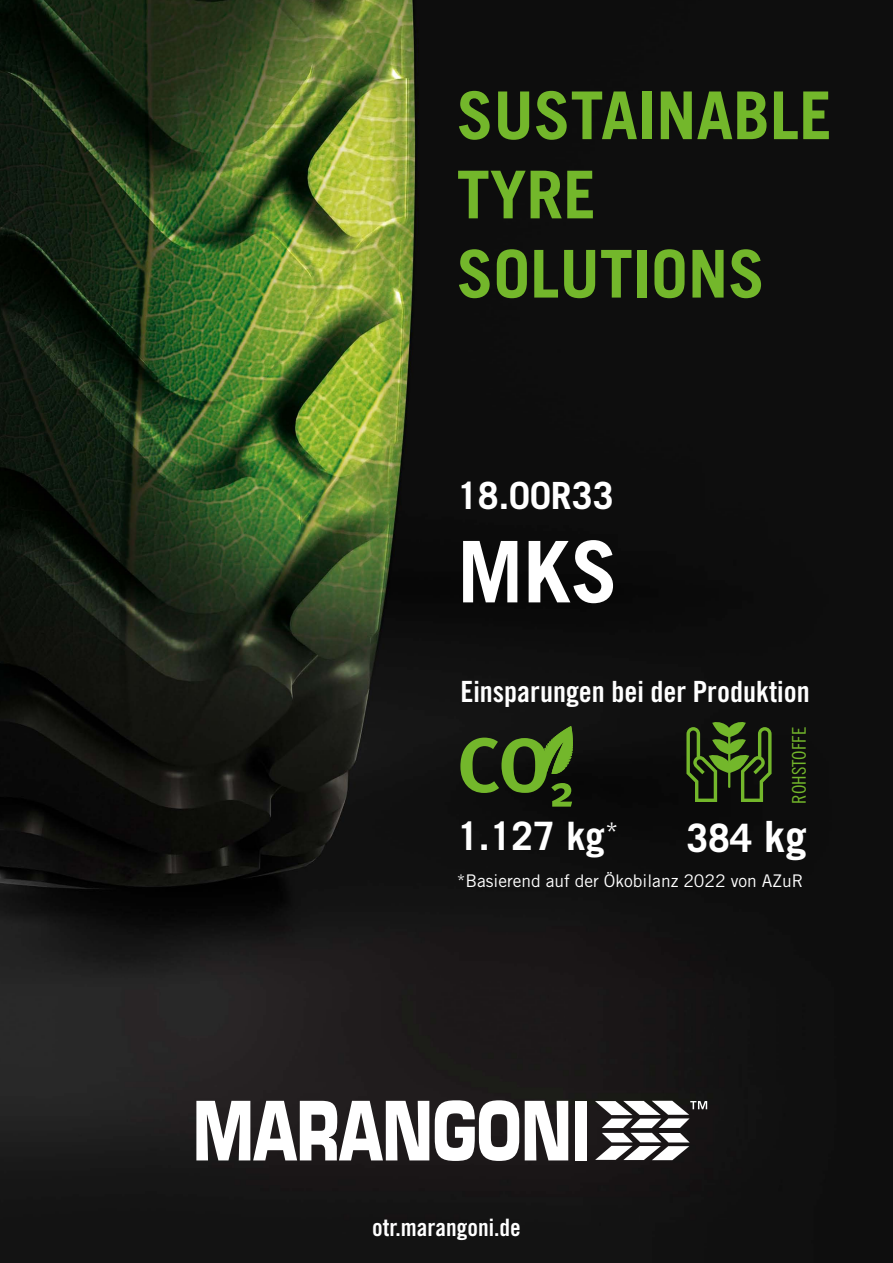
<style>
.page{position:relative;width:893px;height:1263px;background:#fff}
.page>*{position:absolute;margin:0;border:0;box-sizing:border-box;transform-origin:0 0}
.t1{font:700 85.05px "Trade Gothic LT Std";color:#fff}
.t2{font:700 66px/79.2px "Trade Gothic LT Std";color:#73b72b}
.t3{font:700 39.15px "Trade Gothic LT Std";color:#fff}
.t4{font:700 37.5px "Trade Gothic LT Std";color:#fff}
.t5{font:29.25px "Trade Gothic LT Std Bd Cn 20";color:#fff}
.t6{font:24px "Trade Gothic LT Std Bd Cn 20";color:#fff}
.t7{font:18.9px "Trade Gothic LT Std Cn 18";color:#73b72b}
.t8{font:17.4px "Trade Gothic LT Std";color:#fff}
.s1{font-size:43.05px}
</style>
<div class="page">
<img style="left:0;top:0;width:893px;height:1263px">
<svg style="left:196px;top:1101px;width:233px;height:59px"></svg>
<svg style="left:435px;top:1100px;width:84px;height:61px"></svg>
<svg style="left:525px;top:1101px;width:43px;height:59px"></svg>
<div style="left:575px;top:1101px;width:12px;height:59px;background:#fff"></div>
<svg style="left:595px;top:1101px;width:112px;height:59px"></svg>
<svg style="left:460px;top:726px;width:113px;height:81px;background:#334c19"></svg>
<svg style="left:686px;top:721px;width:86px;height:81px;background:#304816"></svg>
<h2 class="t2" style="left:457px;top:75px;width:377px">SUSTAINABLE<br>TYRE<br>SOLUTIONS</h2>
<h3 class="t4" style="left:457px;top:473px;width:158px">18.00R33</h3>
<h1 class="t1" style="left:457px;top:520px;width:162px">MKS</h1>
<h3 class="t5" style="left:460px;top:673px;width:351px">Einsparungen bei der Produktion</h3>
<p class="t7" style="left:788px;top:803px;width:78px;rotate:-90deg">ROHSTOFFE</p>
<h3 class="t3" style="left:457px;top:811px;width:163px">1.127 kg<sup>*</sup></h3>
<h3 class="t3" style="left:686px;top:814px;width:122px">384 <span class="s1">kg</span></h3>
<p class="t8" style="left:457px;top:870px;width:348px">*Basierend auf der Ökobilanz 2022 von AZuR</p>
<h3 class="t6" style="left:372px;top:1212px;width:150px">otr.marangoni.de</h3>
</div>
